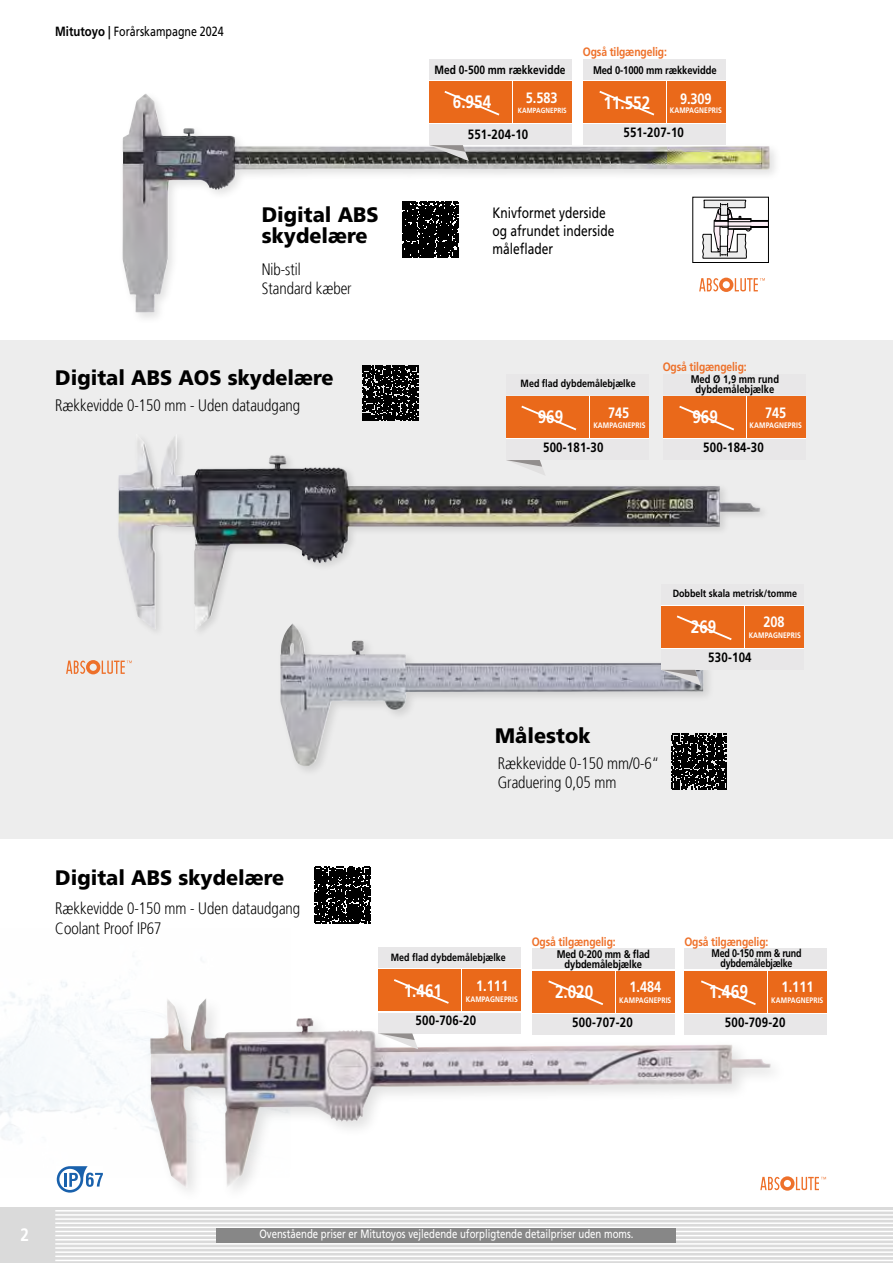
<style>
.page{position:relative;width:893px;height:1263px;background:#fff}
.page>*{position:absolute;margin:0;border:0;box-sizing:border-box;transform-origin:0 0}
.t1{font:900 21px/21px "Mitutoyo Frutiger";color:#000}
.t2{font:700 18.45px "Mitutoyo Frutiger";color:#fff}
.t3{font:700 18px "Mitutoyo Frutiger";color:#fff}
.t4{font:300 16.5px/19.8px "Mitutoyo Frutiger";color:#000}
.t5{font:15px/18px "Mitutoyo Frutiger";color:#000}
.t6{font:700 15px "Mitutoyo Frutiger";color:#fff}
.t7{font:700 13.5px "Mitutoyo Frutiger";letter-spacing:.015em;color:#000}
.t8{font:13.35px "Mitutoyo Frutiger Roman 3";color:#000}
.t9{font:700 12.15px "Mitutoyo Frutiger";letter-spacing:-.01em;color:#ee712a}
.t10{font:12px "Mitutoyo Frutiger Roman 2";color:#fff}
.t11{font:700 12px "Mitutoyo Frutiger";color:#000}
.t12{font:700 11.1px/9.9px "Mitutoyo Frutiger";letter-spacing:-.01em;color:#000;text-align:center}
.t13{font:700 11.1px/9.9px "Mitutoyo Frutiger";letter-spacing:-.01em;color:#000;text-align:center;scale:.95 1}
.t14{font:700 10.5px "Mitutoyo Frutiger";color:#000}
.t15{font:700 7.95px "Mitutoyo Frutiger";letter-spacing:.01em;color:#fff}
.t16{font:700 7.5px "Mitutoyo Frutiger";letter-spacing:.01em;color:#fff}
.s1{font-family:"Mitutoyo Frutiger Bold 2"}
</style>
<div class="page">
<div style="left:0;top:1208px;width:55px;height:55px;background:#dadada"></div>
<div style="left:55px;top:1208px;width:838px;height:55px;background:#dadada"></div>
<hr style="left:55px;top:1210px;width:838px;height:1px;background:#fff">
<hr style="left:55px;top:1214px;width:838px;height:2px;background:#fff">
<hr style="left:55px;top:1218px;width:838px;height:2px;background:#fff">
<hr style="left:55px;top:1222px;width:838px;height:2px;background:#fff">
<hr style="left:55px;top:1226px;width:838px;height:2px;background:#fff">
<hr style="left:55px;top:1231px;width:838px;height:1px;background:#fff">
<hr style="left:55px;top:1235px;width:838px;height:1px;background:#fff">
<hr style="left:55px;top:1239px;width:838px;height:1px;background:#fff">
<hr style="left:55px;top:1243px;width:838px;height:1px;background:#fff">
<hr style="left:55px;top:1247px;width:838px;height:2px;background:#fff">
<hr style="left:55px;top:1251px;width:838px;height:2px;background:#fff">
<hr style="left:55px;top:1255px;width:838px;height:2px;background:#fff">
<hr style="left:55px;top:1260px;width:838px;height:1px;background:#fff">
<div style="left:217px;top:1228px;width:459px;height:14px;background:#878787"></div>
<div style="left:0;top:340px;width:893px;height:498px;background:#ededed"></div>
<img style="left:280px;top:639px;width:423px;height:129px">
<div style="left:145px;top:994px;width:643px;height:210px;background:#000;opacity:.12"></div>
<img style="left:173px;top:999px;width:32px;height:51px">
<img style="left:118px;top:434px;width:642px;height:196px">
<svg style="left:66px;top:660px;width:66px;height:14px"></svg>
<svg style="left:760px;top:1176px;width:66px;height:15px"></svg>
<svg style="left:57px;top:1166px;width:46px;height:26px"></svg>
<div style="left:506px;top:396px;width:142px;height:43px;background:linear-gradient(to bottom,#ea691a,#ea691a)"></div>
<div style="left:506px;top:396px;width:82px;height:42px;background:#ea691a"></div>
<div style="left:590px;top:396px;width:58px;height:42px;background:#ea691a"></div>
<div style="left:506px;top:439px;width:142px;height:21px;background:#e8e7e8"></div>
<div style="left:506px;top:374px;width:142px;height:21px;background:#e8e7e8"></div>
<svg style="left:506px;top:460px;width:40px;height:16px"></svg>
<svg style="left:521px;top:405px;width:56px;height:26px"></svg>
<div style="left:378px;top:969px;width:143px;height:43px;background:#fff"></div>
<div style="left:378px;top:969px;width:83px;height:42px;background:#ea691a"></div>
<div style="left:462px;top:969px;width:59px;height:42px;background:#ea691a"></div>
<div style="left:378px;top:1012px;width:143px;height:21px;background:#e8e7e8"></div>
<div style="left:378px;top:947px;width:143px;height:21px;background:#e8e7e8"></div>
<svg style="left:378px;top:1033px;width:40px;height:16px"></svg>
<svg style="left:394px;top:979px;width:55px;height:25px"></svg>
<div style="left:661px;top:606px;width:143px;height:43px;background:#fff"></div>
<div style="left:661px;top:606px;width:83px;height:42px;background:#ea691a"></div>
<div style="left:745px;top:606px;width:59px;height:42px;background:#ea691a"></div>
<div style="left:661px;top:649px;width:143px;height:21px;background:#e8e7e8"></div>
<div style="left:661px;top:583px;width:143px;height:21px;background:#e8e7e8"></div>
<svg style="left:661px;top:670px;width:40px;height:16px"></svg>
<svg style="left:676px;top:615px;width:56px;height:25px"></svg>
<div style="left:663px;top:396px;width:142px;height:43px;background:linear-gradient(to bottom,#ea691a,#ea691a)"></div>
<div style="left:663px;top:396px;width:82px;height:42px;background:#ea691a"></div>
<div style="left:747px;top:396px;width:58px;height:42px;background:#ea691a"></div>
<div style="left:663px;top:439px;width:142px;height:21px;background:#e8e7e8"></div>
<div style="left:663px;top:374px;width:142px;height:21px;background:#e8e7e8"></div>
<svg style="left:679px;top:405px;width:56px;height:26px"></svg>
<div style="left:532px;top:971px;width:142px;height:43px;background:linear-gradient(to bottom,#ea691a,#ea691a)"></div>
<div style="left:532px;top:971px;width:82px;height:41px;background:#ea691a"></div>
<div style="left:616px;top:971px;width:58px;height:41px;background:#ea691a"></div>
<div style="left:532px;top:1014px;width:142px;height:21px;background:#e8e7e8"></div>
<div style="left:532px;top:948px;width:142px;height:21px;background:#e8e7e8"></div>
<svg style="left:548px;top:980px;width:56px;height:25px"></svg>
<svg style="left:684px;top:994px;width:143px;height:20px"></svg>
<div style="left:684px;top:971px;width:83px;height:41px;background:#ea691a"></div>
<div style="left:768px;top:971px;width:59px;height:41px;background:#ea691a"></div>
<div style="left:684px;top:1014px;width:143px;height:21px;background:#e8e7e8"></div>
<div style="left:684px;top:948px;width:143px;height:21px;background:#e8e7e8"></div>
<svg style="left:701px;top:980px;width:55px;height:25px"></svg>
<svg style="left:363px;top:365px;width:55px;height:56px"></svg>
<img style="left:122px;top:94px;width:648px;height:218px">
<div style="left:429px;top:81px;width:143px;height:43px;background:#fff"></div>
<div style="left:429px;top:81px;width:83px;height:42px;background:#ea691a"></div>
<div style="left:513px;top:81px;width:59px;height:42px;background:#ea691a"></div>
<div style="left:429px;top:124px;width:143px;height:21px;background:#e8e7e8"></div>
<div style="left:429px;top:59px;width:143px;height:21px;background:#e8e7e8"></div>
<svg style="left:429px;top:145px;width:40px;height:16px"></svg>
<svg style="left:444px;top:91px;width:56px;height:25px"></svg>
<div style="left:583px;top:81px;width:142px;height:43px;background:linear-gradient(to bottom,#ea691a,#ea691a)"></div>
<div style="left:583px;top:81px;width:82px;height:42px;background:#ea691a"></div>
<div style="left:667px;top:81px;width:58px;height:42px;background:#ea691a"></div>
<div style="left:583px;top:124px;width:142px;height:21px;background:#e8e7e8"></div>
<div style="left:583px;top:59px;width:142px;height:21px;background:#e8e7e8"></div>
<svg style="left:599px;top:90px;width:56px;height:26px"></svg>
<svg style="left:402px;top:202px;width:56px;height:56px;background:#171717"></svg>
<svg style="left:672px;top:734px;width:55px;height:55px"></svg>
<svg style="left:314px;top:867px;width:56px;height:56px;background:#1f1f1f"></svg>
<p class="t8" style="left:55px;top:23px;width:170px"><span class="s1">Mitutoyo |</span> Forårskampagne 2024</p>
<p class="t11" style="left:435px;top:63px;width:132px">Med 0-500 mm rækkevidde</p>
<p class="t3" style="left:453px;top:91px;width:40px">6.954</p>
<p class="t6" style="left:526px;top:89px;width:33px">5.583</p>
<p class="t16" style="left:518px;top:106px;width:50px">KAMPAGNEPRIS</p>
<p class="t7" style="left:468px;top:127px;width:62px">551-204-10</p>
<p class="t9" style="left:583px;top:45px;width:86px">Også tilgængelig:</p>
<p class="t12" style="left:593px;top:65px;width:125px">Med 0-1000 mm rækkevidde</p>
<p class="t3" style="left:603px;top:92px;width:48px">11.552</p>
<p class="t15" style="left:670px;top:106px;width:54px">KAMPAGNEPRIS</p>
<p class="t6" style="left:680px;top:90px;width:33px">9.309</p>
<p class="t7" style="left:623px;top:124px;width:62px">551-207-10</p>
<p class="t1" style="left:262px;top:205px;width:118px">Digital ABS skydelære</p>
<p class="t5" style="left:492px;top:203px;width:124px">Knivformet yderside og afrundet inderside måleflader</p>
<p class="t4" style="left:262px;top:259px;width:91px">Nib-stil<br>Standard kæber</p>
<p class="t1" style="left:55px;top:367px;width:280px">Digital ABS AOS skydelære</p>
<p class="t4" style="left:55px;top:396px;width:246px">Rækkevidde 0-150 mm - Uden dataudgang</p>
<p class="t1" style="left:55px;top:867px;width:231px">Digital ABS skydelære</p>
<p class="t4" style="left:55px;top:898px;width:246px">Rækkevidde 0-150 mm - Uden dataudgang<br>Coolant Proof IP67</p>
<p class="t14" style="left:521px;top:377px;width:117px">Med flad dybdemålebjælke</p>
<p class="t3" style="left:538px;top:406px;width:27px">969</p>
<p class="t6" style="left:608px;top:403px;width:23px">745</p>
<p class="t15" style="left:593px;top:421px;width:54px">KAMPAGNEPRIS</p>
<p class="t7" style="left:543px;top:439px;width:62px">500-181-30</p>
<p class="t9" style="left:663px;top:360px;width:86px">Også tilgængelig:</p>
<p class="t12" style="left:691px;top:374px;width:90px">Med Ø 1,9 mm rund dybdemålebjælke</p>
<p class="t3" style="left:692px;top:406px;width:27px">969</p>
<p class="t15" style="left:750px;top:421px;width:54px">KAMPAGNEPRIS</p>
<p class="t6" style="left:765px;top:404px;width:23px">745</p>
<p class="t7" style="left:703px;top:439px;width:62px">500-184-30</p>
<p class="t14" style="left:673px;top:587px;width:126px">Dobbelt skala metrisk/tomme</p>
<p class="t3" style="left:691px;top:616px;width:27px">269</p>
<p class="t6" style="left:763px;top:613px;width:23px">208</p>
<p class="t15" style="left:749px;top:630px;width:54px">KAMPAGNEPRIS</p>
<p class="t7" style="left:708px;top:649px;width:45px">530-104</p>
<p class="t1" style="left:495px;top:725px;width:97px">Målestok</p>
<p class="t4" style="left:498px;top:753px;width:163px">Rækkevidde 0-150 mm/0-6“<br>Graduering 0,05 mm</p>
<p class="t14" style="left:391px;top:951px;width:117px">Med flad dybdemålebjælke</p>
<p class="t3" style="left:404px;top:980px;width:40px">1.461</p>
<p class="t6" style="left:476px;top:977px;width:33px">1.111</p>
<p class="t15" style="left:466px;top:994px;width:54px">KAMPAGNEPRIS</p>
<p class="t7" style="left:416px;top:1013px;width:62px">500-706-20</p>
<p class="t9" style="left:532px;top:934px;width:86px">Også tilgængelig:</p>
<p class="t12" style="left:557px;top:948px;width:95px;line-height:10.5px">Med 0-200 mm &amp; flad dybdemålebjælke</p>
<p class="t3" style="left:555px;top:981px;width:40px">2.020</p>
<p class="t15" style="left:619px;top:995px;width:54px">KAMPAGNEPRIS</p>
<p class="t6" style="left:629px;top:978px;width:33px">1.484</p>
<p class="t7" style="left:572px;top:1014px;width:62px">500-707-20</p>
<p class="t9" style="left:684px;top:934px;width:86px">Også tilgængelig:</p>
<p class="t13" style="left:711px;top:948px;width:96px">Med 0-150 mm &amp; rund dybdemålebjælke</p>
<p class="t2" style="left:709px;top:981px;width:41px">1.469</p>
<p class="t15" style="left:771px;top:995px;width:54px">KAMPAGNEPRIS</p>
<p class="t6" style="left:782px;top:978px;width:33px">1.111</p>
<p class="t7" style="left:725px;top:1014px;width:62px">500-709-20</p>
<p class="t3" style="left:21px;top:1224px;width:10px">2</p>
<p class="t10" style="left:260px;top:1227px;width:375px">Ovenstående priser er Mitutoyos vejledende uforpligtende detailpriser uden moms.</p>
</div>
